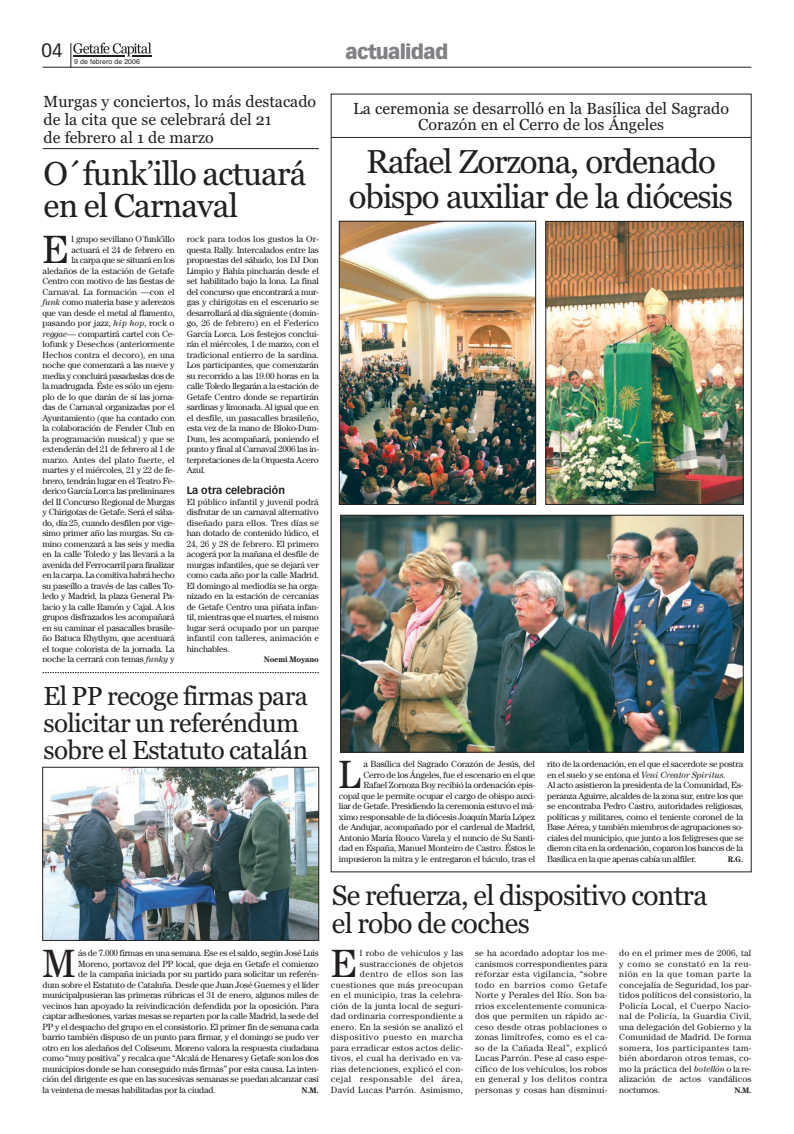
<style>
.page{position:relative;width:794px;height:1134px;background:#fff}
.page>*{position:absolute;margin:0;border:0;box-sizing:border-box;transform-origin:0 0}
.t1{font:39.5px "Century";color:#231f20}
.t2{font:33px/32px "Georgia";letter-spacing:-.035em;color:#231f20}
.t3{font:28px/28px "Georgia";letter-spacing:-.025em;color:#231f20}
.t4{font:26px/27px "Georgia";letter-spacing:-.025em;color:#231f20}
.t5{font:900 20px "Vectora LH";letter-spacing:-.035em;color:#808285}
.t6{font:19px "Vectora LH";color:#231f20}
.t7{font:16px/18px "Georgia";color:#231f20;text-align:center}
.t8{font:700 10.5px "Vectora LH";color:#231f20}
.t9{font:9px/10.5px "Century";letter-spacing:-.02em;color:#231f20;text-align:justify}
.t10{font:9px/10.5px "Century";letter-spacing:.025em;color:#231f20;text-align:right}
.t11{font:700 8px "Century";letter-spacing:-.025em;color:#231f20}
.t12{font:7px "Helvetica";color:#231f20}
.s1{font-style:italic}
</style>
<div class="page">
<hr style="left:43px;top:67px;width:708px;height:1px;background:#231f20">
<svg style="left:70px;top:43px;width:81px;height:25px"></svg>
<hr style="left:331px;top:137px;width:420px;height:1px;background:#231f20">
<svg style="left:43px;top:672px;width:276px;height:1px"></svg>
<img style="left:547px;top:223px;width:194px;height:280px">
<div style="left:545px;top:221px;width:198px;height:284px;border:1px solid #231f20"></div>
<img style="left:341px;top:223px;width:193px;height:280px">
<div style="left:339px;top:221px;width:197px;height:284px;border:1px solid #231f20"></div>
<img style="left:342px;top:517px;width:399px;height:233px">
<div style="left:340px;top:515px;width:403px;height:237px;border:1px solid #231f20"></div>
<img style="left:45px;top:769px;width:272px;height:169px">
<div style="left:43px;top:767px;width:276px;height:173px;border:1px solid #231f20"></div>
<hr style="left:43px;top:148px;width:276px;height:1px;background:#231f20">
<h3 class="t6" style="left:42px;top:42px;width:23px">04</h3>
<p class="t12" style="left:74px;top:59px;width:67px">9 de febrero de 2006</p>
<h3 class="t5" style="left:345px;top:39px;width:104px">actualidad</h3>
<h3 class="t7" style="left:44px;top:94px;width:274px;text-align:left">Murgas y conciertos, lo más destacado de la cita que se celebrará del 21<br>de febrero al 1 de marzo</h3>
<h2 class="t2" style="left:44px;top:160px;width:264px">O´funk’illo actuará en el Carnaval</h2>
<h1 class="t1" style="left:43px;top:236px;width:28px">E</h1>
<p class="t9" style="left:43px;top:234px;width:134px;text-align:right">l grupo sevillano O´funk’illo actuará el 24 de febrero en<br>la carpa que se situará en los aledaños de la estación de Getafe Centro con motivo de las fiestas de Carnaval. La formación —con el <span class="s1">funk</span> como materia base y aderezos que van desde el metal al flamento, pasando por jazz, <span class="s1">hip hop</span>, rock o <span class="s1">reggae</span>— compartirá cartel con Ce&shy;lofunk y Desechos (anteriormente Hechos contra el decoro), en una noche que comenzará a las nueve y media y concluirá pasadaslas dos de la madrugada. Éste es sólo un ejem&shy;plo de lo que darán de sí las jorna&shy;das de Carnaval organizadas por el Ayuntamiento (que ha contado con la colaboración de Fender Club en la programación musical) y que se extenderán del 21 de febrero al 1 de marzo. Antes del plato fuerte, el martes y el miércoles, 21 y 22 de fe&shy;brero, tendrán lugar en el Teatro Fe&shy;derico García Lorca las preliminares del II Concurso Regional de Murgas y Chirigotas de Getafe. Será el sába&shy;do, día 25, cuando desfilen por vige&shy;simo primer año las murgas. Su ca&shy;mino comenzará a las seis y media en la calle Toledo y las llevará a la avenida del Ferrocarril para finalizar en la carpa. La comitiva habrá hecho su paseíllo a través de las calles To&shy;ledo y Madrid, la plaza General Pa&shy;lacio y la calle Ramón y Cajal. A los grupos disfrazados les acompañará en su caminar el pasacalles brasile&shy;ño Batuca Rhythym, que acentuará el toque colorista de la jornada. La noche la cerrará con temas <span class="s1">funky</span> y</p>
<p class="t9" style="left:187px;top:235px;width:134px">rock para todos los gustos la Or&shy;questa Rally. Intercalados entre las propuestas del sábado, los DJ Don Limpio y Bahía pincharán desde el set habilitado bajo la lona. La final del concurso que encontrará a mur&shy;gas y chirigotas en el escenario se desarrollará al día siguiente (domin&shy;go, 26 de febrero) en el Federico García Lorca. Los festejos conclui&shy;rán el miércoles, 1 de marzo, con el tradicional entierro de la sardina.<br>Los participantes, que comenzarán su recorrido a las 19.00 horas en la calle Toledo llegarán a la estación de Getafe Centro donde se repartirán sardinas y limonada. Al igual que en el desfile, un pasacalles brasileño, esta vez de la mano de Bloko-Dum-Dum, les acompañará, poniendo el punto y final al Carnaval 2006 las in&shy;terpretaciones de la Orquesta Acero Azul.</p>
<p class="t8" style="left:187px;top:486px;width:100px">La otra celebración</p>
<p class="t9" style="left:187px;top:497px;width:134px">El público infantil y juvenil podrá disfrutar de un carnaval alternativo diseñado para ellos. Tres días se han dotado de contenido lúdico, el 24, 26 y 28 de febrero. El primero acogerá por la mañana el desfile de murgas infantiles, que se dejará ver como cada año por la calle Madrid.<br>El domingo al mediodía se ha orga&shy;nizado en la estación de cercanías de Getafe Centro una piñata infan&shy;til, mientras que el martes, el mismo lugar será ocupado por un parque infantil con talleres, animación e hinchables.</p>
<p class="t11" style="left:264px;top:655px;width:57px">Noemi Moyano</p>
<h3 class="t4" style="left:44px;top:684px;width:266px">El PP recoge firmas para solicitar un referéndum sobre el Estatuto catalán</h3>
<h1 class="t1" style="left:43px;top:950px;width:34px">M</h1>
<p class="t9" style="left:78px;top:948px;width:242px">ás de 7.000 firmas en una semana. Ese es el saldo, según José Luis</p>
<p class="t9" style="left:78px;top:959px;width:242px">Moreno, portavoz del PP local, que deja en Getafe el comienzo</p>
<p class="t9" style="left:78px;top:970px;width:242px">de la campaña iniciada por su partido para solicitar un referén-</p>
<p class="t9" style="left:43px;top:980px;width:278px">dum sobre el Estatuto de Cataluña. Desde que Juan José Guemes y el líder</p>
<p class="t9" style="left:43px;top:991px;width:278px">municipalpusieran las primeras rúbricas el 31 de enero, algunos miles de</p>
<p class="t9" style="left:43px;top:1001px;width:278px">vecinos han apoyado la reivindicación defendida por la oposición. Para</p>
<p class="t9" style="left:43px;top:1012px;width:278px">captar adhesiones, varias mesas se reparten por la calle Madrid, la sede del</p>
<p class="t9" style="left:43px;top:1022px;width:278px">PP y el despacho del grupo en el consistorio. El primer fin de semana cada</p>
<p class="t9" style="left:43px;top:1033px;width:278px">barrio también dispuso de un punto para firmar, y el domingo se pudo ver</p>
<p class="t9" style="left:43px;top:1043px;width:278px">otro en los aledaños del Coliseum. Moreno valora la respuesta ciudadana</p>
<p class="t9" style="left:43px;top:1054px;width:278px">como “muy positiva” y recalca que “Alcalá de Henares y Getafe son los dos</p>
<p class="t9" style="left:43px;top:1064px;width:278px">municipios donde se han conseguido más firmas” por esta causa. La inten-</p>
<p class="t9" style="left:43px;top:1075px;width:278px">ción del dirigente es que en las sucesivas semanas se puedan alcanzar casi</p>
<p class="t9" style="left:43px;top:1085px;width:174px">la veintena de mesas habilitadas por la ciudad.</p>
<p class="t11" style="left:302px;top:1085px;width:19px">N.M.</p>
<h3 class="t7" style="left:353px;top:102px;width:377px;line-height:16px">La ceremonia se desarrolló en la Basílica del Sagrado<br>Corazón en el Cerro de los Ángeles</h3>
<h2 class="t2" style="left:349px;top:147px;width:386px;line-height:35px;text-align:center">Rafael Zorzona, ordenado obispo auxiliar de la diócesis</h2>
<p class="t9" style="left:339px;top:759px;width:198px;text-align:right">a Basílica del Sagrado Corazón de Jesús, del<br>Cerro de los Ángeles, fue el escenario en el que Rafael Zornoza Boy recibió la ordenación epis-<br>copal que le permite ocupar el cargo de obispo auxi&shy;liar de Getafe. Presidiendo la ceremonia estuvo el má&shy;ximo responsable de la diócesis Joaquín María López de Andujar, acompañado por el cardenal de Madrid, Antonio María Rouco Varela y el nuncio de Su Santi&shy;dad en España, Manuel Monteiro de Castro. Éstos le impusieron la mitra y le entregaron el báculo, tras el</p>
<p class="t9" style="left:547px;top:760px;width:198px;text-align:left">rito de la ordenación, en el que el sacerdote se postra en el suelo y se entona el <span class="s1">Veni Creator Spiritus</span>.<br>Al acto asistieron la presidenta de la Comunidad, Es&shy;peranza Aguirre, alcaldes de la zona sur, entre los que se encontraba Pedro Castro, autoridades religiosas, políticas y militares, como el teniente coronel de la Base Aérea, y también miembros de agrupaciones so&shy;ciales del municipio, que junto a los feligreses que se dieron cita en la ordenación, coparon los bancos de la Basílica en la que apenas cabía un alfiler.</p>
<h1 class="t1" style="left:339px;top:761px;width:23px">L</h1>
<p class="t11" style="left:727px;top:854px;width:17px">R.G.</p>
<h3 class="t3" style="left:332px;top:883px;width:377px">Se refuerza, el dispositivo contra el robo de coches</h3>
<h1 class="t1" style="left:331px;top:950px;width:28px">E</h1>
<p class="t10" style="left:331px;top:948px;width:134px">l robo de vehículos y las sustracciones de objetos dentro de ellos son las cuestiones que más preocupan en el municipio, tras la celebra&shy;ción de la junta local de seguri&shy;dad ordinaria correspondiente a enero. En la sesión se analizó el dispositivo puesto en marcha para erradicar estos actos delic&shy;tivos, el cual ha derivado en va&shy;rias detenciones, explicó el con&shy;cejal responsable del área,<br>David Lucas Parrón. Asimismo,</p>
<p class="t9" style="left:475px;top:949px;width:134px">se ha acordado adoptar los me&shy;canismos correspondientes para reforzar esta vigilancia, “sobre todo en barrios como Getafe Norte y Perales del Río. Son ba&shy;rrios excelentemente comunica&shy;dos que permiten un rápido ac&shy;ceso desde otras poblaciones o zonas limítrofes, como es el ca&shy;so de la Cañada Real”, explicó Lucas Parrón. Pese al caso espe&shy;cífico de los vehículos, los robos en general y los delitos contra personas y cosas han disminui-</p>
<p class="t9" style="left:619px;top:949px;width:134px">do en el primer mes de 2006, tal y como se constató en la reu&shy;nión en la que toman parte la concejalía de Seguridad, los par&shy;tidos políticos del consistorio, la Policía Local, el Cuerpo Nacio&shy;nal de Policía, la Guardia Civil, una delegación del Gobierno y la Comunidad de Madrid. De forma somera, los participantes tam&shy;bién abordaron otros temas, co&shy;mo la práctica del <span class="s1">botellón</span> o la re&shy;alización de actos vandálicos nocturnos.</p>
<p class="t11" style="left:734px;top:1085px;width:19px">N.M.</p>
</div>
